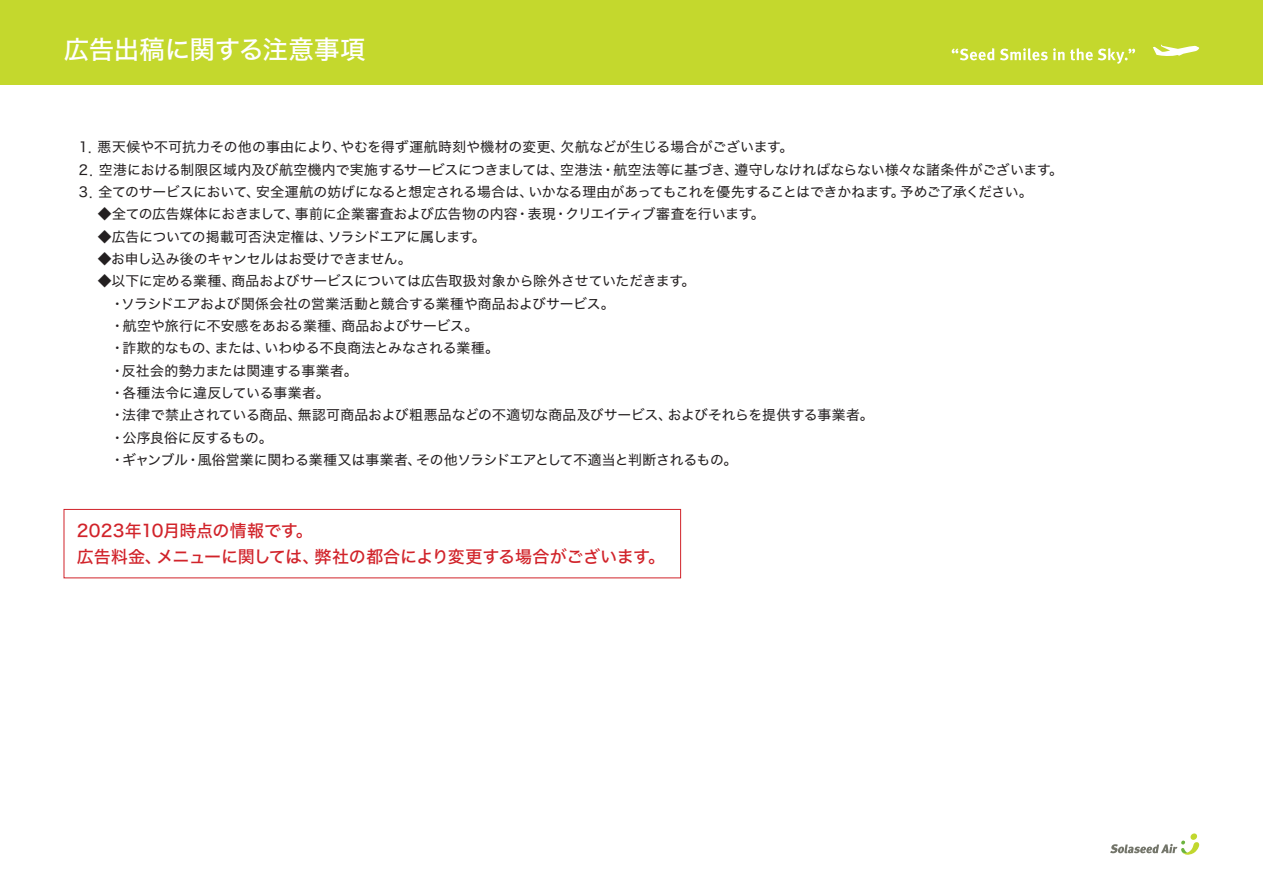
<style>
.page{position:relative;width:1263px;height:893px;background:#fff}
.page>*{position:absolute;margin:0;border:0;box-sizing:border-box;transform-origin:0 0}
.t1{font:25.5px "Hiragino Sans W5";letter-spacing:-.015em;color:#fff}
.t2{font:16.95px "Hiragino Sans W5";letter-spacing:-.015em;color:#d1232a}
.t3{font:16.95px "Hiragino Sans W5";letter-spacing:-.045em;color:#d1232a}
.t4{font:13.8px/22.4px "Hiragino Sans W4";letter-spacing:-.005em;color:#231f20}
.t5{font:13.8px "Hiragino Sans W4";letter-spacing:.015em;color:#231f20}
.t6{font:13.8px "Hiragino Sans W4";letter-spacing:-.03em;color:#231f20}
.t7{font:13.8px "Hiragino Sans W4";letter-spacing:-.025em;color:#231f20}
.t8{font:13.8px "Hiragino Sans W4";letter-spacing:.03em;color:#231f20}
.t9{font:13.8px "Hiragino Sans W4";letter-spacing:-.04em;color:#231f20}
.t10{font:13.8px "Hiragino Sans W4";letter-spacing:-.05em;color:#231f20}
</style>
<div class="page">
<div style="left:0;top:0;width:1263px;height:85px;background:#c4d82d"></div>
<svg style="left:952px;top:48px;width:42px;height:12px"></svg>
<svg style="left:1000px;top:48px;width:64px;height:12px"></svg>
<svg style="left:1070px;top:48px;width:65px;height:16px"></svg>
<svg style="left:1153px;top:45px;width:46px;height:11px"></svg>
<div style="left:1190px;top:833px;width:7px;height:7px;background:#c1d72f;border-radius:3px"></div>
<svg style="left:1110px;top:840px;width:89px;height:15px"></svg>
<div style="left:64px;top:509px;width:617px;height:69px;border:1px solid #d1232a"></div>
<h1 class="t1" style="left:64px;top:27px;width:303px">広告出稿に関する注意事項</h1>
<p class="t5" style="left:341px;top:135px;width:225px">やむを得ず運航時刻や機材の変更、</p>
<p class="t4" style="left:560px;top:135px;width:234px">欠航などが生じる場合がございます。</p>
<p class="t5" style="left:98px;top:135px;width:250px">悪天候や不可抗力その他の事由により、</p>
<p class="t4" style="left:77px;top:135px;width:27px">１．</p>
<p class="t4" style="left:99px;top:158px;width:467px">空港における制限区域内及び航空機内で実施するサービスにつきましては、</p>
<p class="t4" style="left:735px;top:158px;width:330px">遵守しなければならない様々な諸条件がございます。</p>
<p class="t8" style="left:560px;top:157px;width:180px">空港法・航空法等に基づき、</p>
<p class="t4" style="left:77px;top:158px;width:29px">２．</p>
<p class="t4" style="left:99px;top:180px;width:163px">全てのサービスにおいて、</p>
<p class="t4" style="left:256px;top:180px;width:279px">安全運航の妨げになると想定される場合は、</p>
<p class="t4" style="left:528px;top:180px;width:378px">いかなる理由があってもこれを優先することはできかねます。</p>
<p class="t10" style="left:900px;top:180px;width:134px">予めご了承ください。</p>
<p class="t4" style="left:77px;top:180px;width:28px">３．</p>
<p class="t7" style="left:565px;top:202px;width:201px">クリエイティブ審査を行います。</p>
<p class="t4" style="left:295px;top:202px;width:274px">事前に企業審査および広告物の内容・表現・</p>
<p class="t4" style="left:98px;top:202px;width:203px">◆全ての広告媒体におきまして、</p>
<p class="t4" style="left:98px;top:224px;width:237px">◆広告についての掲載可否決定権は、</p>
<p class="t4" style="left:232px;top:247px;width:465px;text-indent:-134px">◆お申し込み後のキャンセルはお受けできません。<br>商品およびサービスについては広告取扱対象から除外させていただきます。</p>
<p class="t9" style="left:328px;top:224px;width:159px">ソラシドエアに属します。</p>
<p class="t4" style="left:121px;top:269px;width:495px;text-indent:-23px">◆以下に定める業種、<br>ソラシドエアおよび関係会社の営業活動と競合する業種や商品およびサービス。</p>
<p class="t4" style="left:111px;top:291px;width:15px">・</p>
<p class="t4" style="left:341px;top:314px;width:138px">商品およびサービス。</p>
<p class="t4" style="left:265px;top:314px;width:236px;text-indent:-154px">・航空や旅行に不安感をあおる業種、<br>いわゆる不良商法とみなされる業種。</p>
<p class="t4" style="left:122px;top:336px;width:237px;text-indent:-11px">・詐欺的なもの、<br>反社会的勢力または関連する事業者。</p>
<p class="t4" style="left:215px;top:336px;width:56px">または、</p>
<p class="t4" style="left:111px;top:358px;width:221px">・<br>・各種法令に違反している事業者。</p>
<p class="t4" style="left:298px;top:403px;width:376px">無認可商品および粗悪品などの不適切な商品及びサービス、</p>
<p class="t4" style="left:668px;top:403px;width:207px">およびそれらを提供する事業者。</p>
<p class="t4" style="left:122px;top:403px;width:181px">法律で禁止されている商品、</p>
<p class="t4" style="left:111px;top:403px;width:163px">・<br>・公序良俗に反するもの。</p>
<p class="t4" style="left:122px;top:448px;width:79px">ギャンブル・</p>
<p class="t6" style="left:416px;top:447px;width:323px">その他ソラシドエアとして不適当と判断されるもの。</p>
<p class="t4" style="left:198px;top:448px;width:225px">風俗営業に関わる業種又は事業者、</p>
<p class="t4" style="left:111px;top:448px;width:15px">・</p>
<p class="t2" style="left:77px;top:516px;width:237px">2023年10月時点の情報です。</p>
<p class="t2" style="left:315px;top:541px;width:352px">弊社の都合により変更する場合がございます。</p>
<p class="t2" style="left:77px;top:541px;width:86px">広告料金、</p>
<p class="t3" style="left:156px;top:541px;width:165px">メニューに関しては、</p>
</div>
